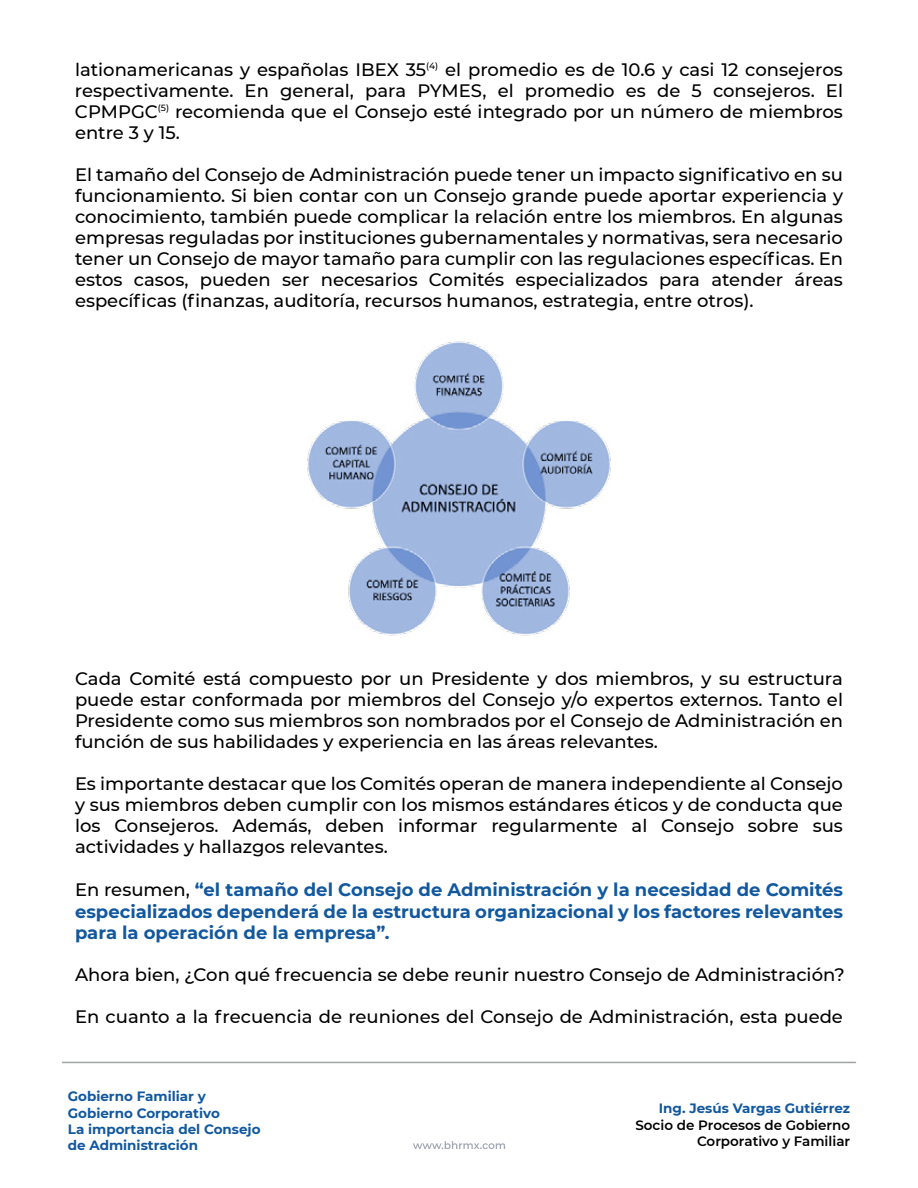
<style>
.page{position:relative;width:918px;height:1188px;background:#fff}
.page>*{position:absolute;margin:0;border:0;box-sizing:border-box;transform-origin:0 0}
.t1{font:500 18px/21px "Montserrat";color:#000;text-align:justify}
.t2{font:700 18px/21.6px "Montserrat";color:#11589f;text-align:justify}
.t3{font:700 13.5px/16.2px "Montserrat";color:#11589f}
.t4{font:600 13.5px/16.2px "Montserrat";color:#000;text-align:right}
.s1{font-weight:500;color:#000}
</style>
<div class="page">
<hr style="left:62px;top:1062px;width:794px;height:1px;background:#a0a3a5">
<svg style="left:413px;top:1141px;width:92px;height:8px"></svg>
<img style="left:307px;top:341px;width:304px;height:295px">
<p class="t1" style="left:75px;top:59px;width:770px">lationamericanas y españolas IBEX 35<sup>(4)</sup> el promedio es de 10.6 y casi 12 consejeros respectivamente. En general, para PYMES, el promedio es de 5 consejeros. El CPMPGC<sup>(5)</sup> recomienda que el Consejo esté integrado por un número de miembros entre 3 y 15.</p>
<p class="t1" style="left:75px;top:164px;width:770px">El tamaño del Consejo de Administración puede tener un impacto significativo en su funcionamiento. Si bien contar con un Consejo grande puede aportar experiencia y conocimiento, también puede complicar la relación entre los miembros. En algunas empresas reguladas por instituciones gubernamentales y normativas, sera necesario tener un Consejo de mayor tamaño para cumplir con las regulaciones específicas. En estos casos, pueden ser necesarios Comités especializados para atender áreas específicas (finanzas, auditoría, recursos humanos, estrategia, entre otros).</p>
<p class="t1" style="left:75px;top:668px;width:770px">Cada Comité está compuesto por un Presidente y dos miembros, y su estructura puede estar conformada por miembros del Consejo y/o expertos externos. Tanto el Presidente como sus miembros son nombrados por el Consejo de Administración en función de sus habilidades y experiencia en las áreas relevantes.</p>
<p class="t1" style="left:75px;top:773px;width:769px">Es importante destacar que los Comités operan de manera independiente al Consejo y sus miembros deben cumplir con los mismos estándares éticos y de conducta que los Consejeros. Además, deben informar regularmente al Consejo sobre sus actividades y hallazgos relevantes.</p>
<p class="t2" style="left:75px;top:878px;width:770px"><span class="s1">En resumen,</span> “el tamaño del Consejo de Administración y la necesidad de Comités especializados dependerá de la estructura organizacional y los factores relevantes para la operación de la empresa”.</p>
<p class="t1" style="left:75px;top:964px;width:771px">Ahora bien, ¿Con qué frecuencia se debe reunir nuestro Consejo de Administración?</p>
<p class="t1" style="left:75px;top:1006px;width:769px">En cuanto a la frecuencia de reuniones del Consejo de Administración, esta puede</p>
<p class="t3" style="left:68px;top:1088px;width:194px">Gobierno Familiar y<br>Gobierno Corporativo<br>La importancia del Consejo de Administración</p>
<p class="t3" style="left:659px;top:1100px;width:193px">Ing. Jesús Vargas Gutiérrez</p>
<p class="t4" style="left:635px;top:1116px;width:216px">Socio de Procesos de Gobierno<br>Corporativo y Familiar</p>
</div>
